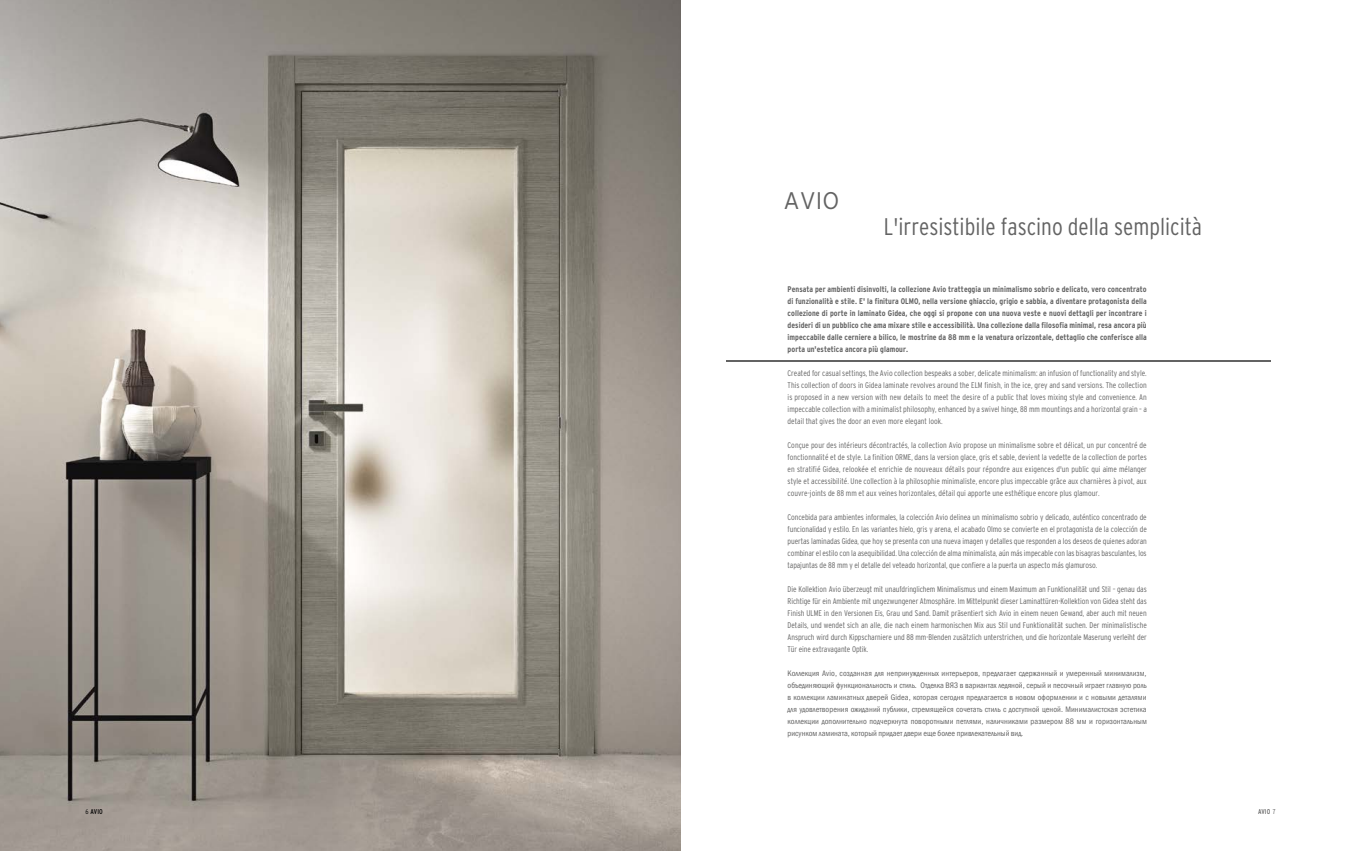
<style>
.page{position:relative;width:1361px;height:851px;background:#fff}
.page>*{position:absolute;margin:0;border:0;box-sizing:border-box;transform-origin:0 0}
.t1{font:300 condensed 24px "Interstate";color:#636363}
.t2{font:300 24px "Interstate";color:#636363}
.t3{font:300 condensed 8.2px/12px "Interstate";letter-spacing:-.005em;color:#636363;text-align:justify}
.t4{font:8.2px/12px "Franklin Got URWTCY Boo Con";color:#636363;text-align:justify}
.t5{font:700 condensed 8.2px/12px "Interstate";letter-spacing:.005em;color:#636363;text-align:justify}
.t6{font:condensed 7px "Interstate";color:#000}
.t7{font:condensed 7px "Interstate";color:#636363}
.s1{font-weight:300}
</style>
<div class="page">
<img style="left:0;top:0;width:680px;height:850px">
<hr style="left:726px;top:360px;width:544px;height:1px;background:#636363">
<h1 class="t2" style="left:783px;top:187px;width:57px">AVIO</h1>
<h1 class="t1" style="left:884px;top:213px;width:320px">L'irresistibile fascino della semplicità</h1>
<p class="t5" style="left:787px;top:283px;width:361px">Pensata per ambienti disinvolti, la collezione Avio tratteggia un minimalismo sobrio e delicato, vero concentrato di funzionalità e stile. E' la finitura OLMO, nella versione ghiaccio, grigio e sabbia, a diventare protagonista della collezione di porte in laminato Gidea, che oggi si propone con una nuova veste e nuovi dettagli per incontrare i desideri di un pubblico che ama mixare stile e accessibilità. Una collezione dalla filosofia minimal, resa ancora più impeccabile dalle cerniere a bilico, le mostrine da 88 mm e la venatura orizzontale, dettaglio che conferisce alla porta un'estetica ancora più glamour.</p>
<p class="t3" style="left:787px;top:366px;width:361px">Created for casual settings, the Avio collection bespeaks a sober, delicate minimalism: an infusion of functionality and style.<br>This collection of doors in Gidea laminate revolves around the ELM finish, in the ice, grey and sand versions. The collection is proposed in a new version with new details to meet the desire of a public that loves mixing style and convenience. An impeccable collection with a minimalist philosophy, enhanced by a swivel hinge, 88 mm mountings and a horizontal grain – a detail that gives the door an even more elegant look.</p>
<p class="t3" style="left:787px;top:438px;width:361px">Conçue pour des intérieurs décontractés, la collection Avio propose un minimalisme sobre et délicat, un pur concentré de fonctionnalité et de style. La finition ORME, dans la version glace, gris et sable, devient la vedette de la collection de portes en stratifié Gidea, relookée et enrichie de nouveaux détails pour répondre aux exigences d'un public qui aime mélanger style et accessibilité. Une collection à la philosophie minimaliste, encore plus impeccable grâce aux charnières à pivot, aux couvre-joints de 88 mm et aux veines horizontales, détail qui apporte une esthétique encore plus glamour.</p>
<p class="t3" style="left:787px;top:510px;width:361px">Concebida para ambientes informales, la colección Avio delinea un minimalismo sobrio y delicado, auténtico concentrado de funcionalidad y estilo. En las variantes hielo, gris y arena, el acabado Olmo se convierte en el protagonista de la colección de puertas laminadas Gidea, que hoy se presenta con una nueva imagen y detalles que responden a los deseos de quienes adoran combinar el estilo con la asequibilidad. Una colección de alma minimalista, aún más impecable con las bisagras basculantes, los tapajuntas de 88 mm y el detalle del veteado horizontal, que confiere a la puerta un aspecto más glamuroso.</p>
<p class="t3" style="left:787px;top:582px;width:361px">Die Kollektion Avio überzeugt mit unaufdringlichem Minimalismus und einem Maximum an Funktionalität und Stil – genau das Richtige für ein Ambiente mit ungezwungener Atmosphäre. Im Mittelpunkt dieser Laminattüren-Kollektion von Gidea steht das Finish ULME in den Versionen Eis, Grau und Sand. Damit präsentiert sich Avio in einem neuen Gewand, aber auch mit neuen Details, und wendet sich an alle, die nach einem harmonischen Mix aus Stil und Funktionalität suchen. Der minimalistische Anspruch wird durch Kippscharniere und 88 mm-Blenden zusätzlich unterstrichen, und die horizontale Maserung verleiht der Tür eine extravagante Optik.</p>
<p class="t4" style="left:787px;top:667px;width:361px">Коллекция Avio, созданная для непринужденных интерьеров, предлагает сдержанный и умеренный минимализм, объединяющий функциональность и стиль. Отделка ВЯЗ в вариантах ледяной, серый и песочный играет главную роль в коллекции ламинатных дверей Gidea, которая сегодня предлагается в новом оформлении и с новыми деталями для удовлетворения ожиданий публики, стремящейся сочетать стиль с доступной ценой. Минималистская эстетика коллекции дополнительно подчеркнута поворотными петлями, наличниками размером 88 мм и горизонтальным рисунком ламината, который придает двери еще более привлекательный вид.</p>
<p class="t6" style="left:85px;top:807px;width:19px"><span class="s1">6</span> AVIO</p>
<p class="t7" style="left:1258px;top:807px;width:19px">AVIO <span class="s1">7</span></p>
</div>
